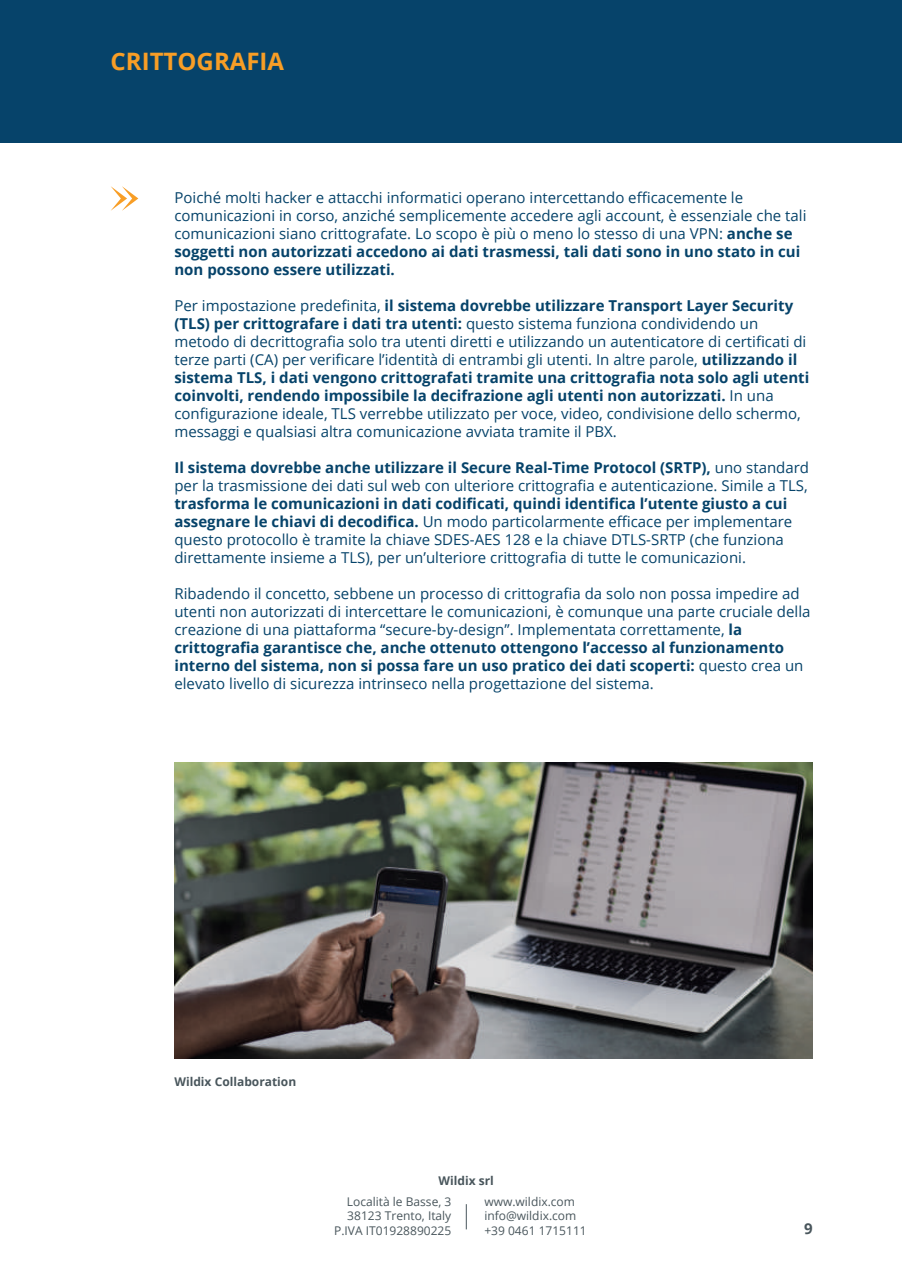
<style>
.page{position:relative;width:902px;height:1272px;background:#fff}
.page>*{position:absolute;margin:0;border:0;box-sizing:border-box;transform-origin:0 0}
.t1{font:700 24px "Open Sans";color:#f89e26}
.t2{font:15px/18px "Open Sans";color:#06436a}
.t3{font:700 15px "Open Sans";color:#49565c}
.t4{font:12px/14.4px "Open Sans";color:#49565c;text-align:right}
.t5{font:700 12px "Open Sans";color:#49565c}
.s1{font-weight:700}
</style>
<div class="page">
<svg style="left:466px;top:1204px;width:1px;height:25px"></svg>
<div style="left:0;top:0;width:901px;height:143px;background:#06436a"></div>
<svg style="left:111px;top:186px;width:27px;height:25px"></svg>
<img style="left:174px;top:762px;width:638px;height:296px">
<h1 class="t1" style="left:111px;top:44px;width:175px">CRITTOGRAFIA</h1>
<p class="t2" style="left:174px;top:188px;width:633px">Poiché molti hacker e attacchi informatici operano intercettando efficacemente le comunicazioni in corso, anziché semplicemente accedere agli account, è essenziale che tali comunicazioni siano crittografate. Lo scopo è più o meno lo stesso di una VPN: <span class="s1">anche se soggetti non autorizzati accedono ai dati trasmessi, tali dati sono in uno stato in cui non possono essere utilizzati.</span></p>
<p class="t2" style="left:174px;top:296px;width:636px">Per impostazione predefinita, <span class="s1">il sistema dovrebbe utilizzare Transport Layer Security (TLS) per crittografare i dati tra utenti:</span> questo sistema funziona condividendo un metodo di decrittografia solo tra utenti diretti e utilizzando un autenticatore di certificati di terze parti (CA) per verificare l’identità di entrambi gli utenti. In altre parole, <span class="s1">utilizzando il sistema TLS, i dati vengono crittografati tramite una crittografia nota solo agli utenti coinvolti, rendendo impossibile la decifrazione agli utenti non autorizzati.</span> In una configurazione ideale, TLS verrebbe utilizzato per voce, video, condivisione dello schermo, messaggi e qualsiasi altra comunicazione avviata tramite il PBX.</p>
<p class="t2" style="left:174px;top:458px;width:636px"><span class="s1">Il sistema dovrebbe anche utilizzare il Secure Real-Time Protocol (SRTP),</span> uno standard per la trasmissione dei dati sul web con ulteriore crittografia e autenticazione. Simile a TLS,</p>
<p class="t2" style="left:174px;top:494px;width:619px"><span class="s1">trasforma le comunicazioni in dati codificati, quindi identifica l’utente giusto a cui assegnare le chiavi di decodifica.</span> Un modo particolarmente efficace per implementare questo protocollo è tramite la chiave SDES-AES 128 e la chiave DTLS-SRTP (che funziona direttamente insieme a TLS), per un’ulteriore crittografia di tutte le comunicazioni.</p>
<p class="t2" style="left:174px;top:584px;width:637px">Ribadendo il concetto, sebbene un processo di crittografia da solo non possa impedire ad utenti non autorizzati di intercettare le comunicazioni, è comunque una parte cruciale della creazione di una piattaforma “secure-by-design”. Implementata correttamente, <span class="s1">la crittografia garantisce che, anche ottenuto ottengono l’accesso al funzionamento interno del sistema, non si possa fare un uso pratico dei dati scoperti:</span> questo crea un elevato livello di sicurezza intrinseco nella progettazione del sistema.</p>
<p class="t5" style="left:174px;top:1072px;width:123px">Wildix Collaboration</p>
<p class="t5" style="left:438px;top:1171px;width:57px">Wildix srl</p>
<p class="t4" style="left:334px;top:1193px;width:119px">Località le Basse, 3<br>38123 Trento, Italy<br>P.IVA IT01928890225</p>
<p class="t4" style="left:484px;top:1193px;width:104px;text-align:left">www.wildix.com info@wildix.com +39 0461 1715111</p>
<p class="t3" style="left:804px;top:1217px;width:10px">9</p>
</div>
